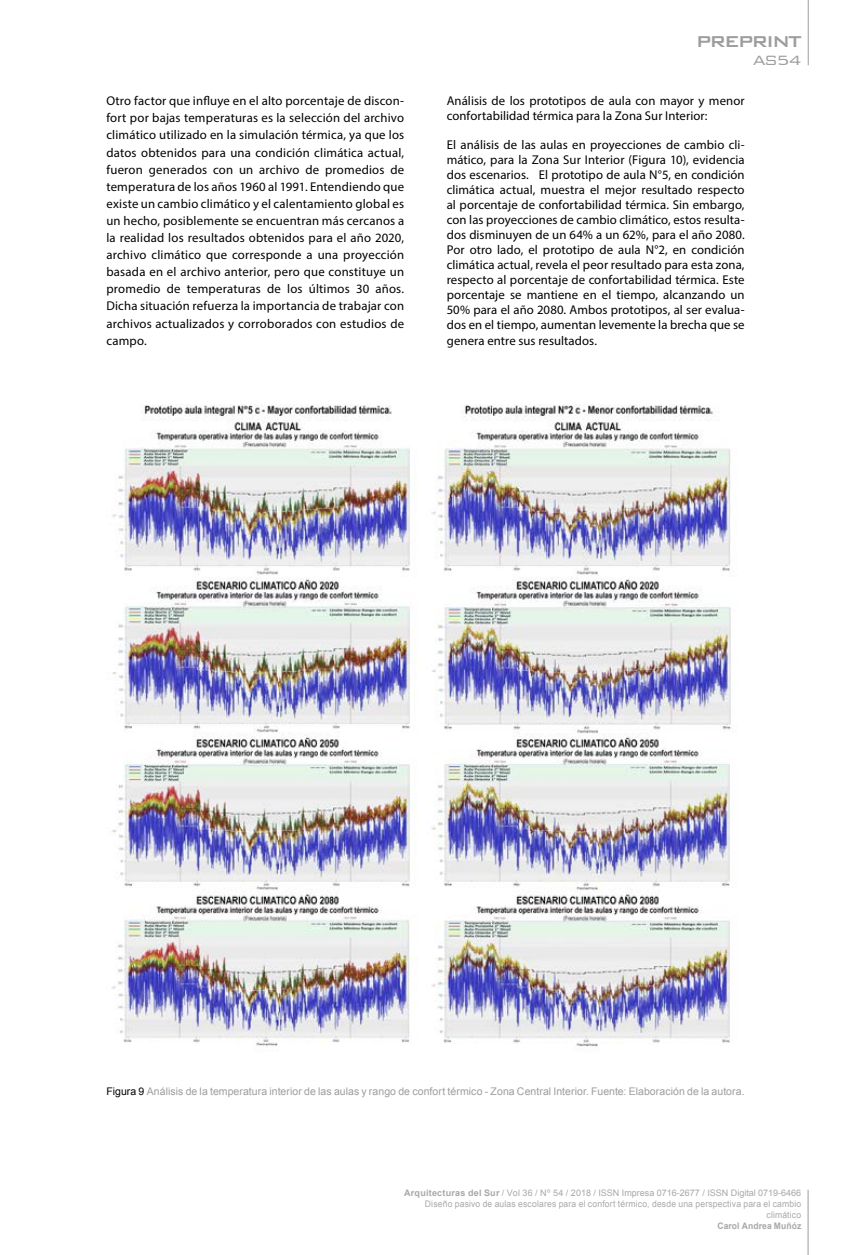
<style>
.page{position:relative;width:851px;height:1255px;background:#fff}
.page>*{position:absolute;margin:0;border:0;box-sizing:border-box;transform-origin:0 0}
.t1{font:500 21px "Bank Gothic BT";letter-spacing:-.1em;color:#9d9d9c}
.t2{font:300 18px "Bank Gothic BT";color:#9d9d9c}
.t3{font:12.75px/17.1px "Myriad Pro";letter-spacing:.01em;color:#000;text-align:justify}
.t4{font:10.5px "Arial";letter-spacing:.005em;color:#9d9d9c}
.t5{font:9px/10.8px "Arial";letter-spacing:.02em;color:#a8a8a7;text-align:right}
.t6{font:700 9px "Arial";letter-spacing:.01em;color:#a8a8a7;scale:.95 1}
.s1{color:#000}
.s2{font-weight:700}
</style>
<div class="page">
<hr style="left:807px;top:1189px;width:1px;height:65px;background:#9d9d9c">
<hr style="left:807px;top:0;width:1px;height:65px;background:#9d9d9c">
<img style="left:112px;top:404px;width:619px;height:644px">
<h1 class="t1" style="left:695px;top:30px;width:107px">PREPRINT</h1>
<h2 class="t2" style="left:752px;top:51px;width:50px">AS54</h2>
<p class="t3" style="left:106px;top:92px;width:299px">Otro factor que influye en el alto porcentaje de discon&shy;fort por bajas temperaturas es la selección del archivo climático utilizado en la simulación térmica, ya que los datos obtenidos para una condición climática actual, fueron generados con un archivo de promedios de temperatura de los años 1960 al 1991. Entendiendo que existe un cambio climático y el calentamiento global es un hecho, posiblemente se encuentran más cercanos a la realidad los resultados obtenidos para el año 2020, archivo climático que corresponde a una proyección basada en el archivo anterior, pero que constituye un promedio de temperaturas de los últimos 30 años.<br>Dicha situación refuerza la importancia de trabajar con archivos actualizados y corroborados con estudios de campo.</p>
<p class="t3" style="left:446px;top:93px;width:299px;line-height:15px">Análisis de los prototipos de aula con mayor y menor confortabilidad térmica para la Zona Sur Interior:</p>
<p class="t3" style="left:446px;top:137px;width:299px;line-height:15px">El análisis de las aulas en proyecciones de cambio cli&shy;mático, para la Zona Sur Interior (Figura 10), evidencia dos escenarios. El prototipo de aula N°5, en condición climática actual, muestra el mejor resultado respecto al porcentaje de confortabilidad térmica. Sin embargo, con las proyecciones de cambio climático, estos resulta&shy;dos disminuyen de un 64% a un 62%, para el año 2080.<br>Por otro lado, el prototipo de aula N°2, en condición climática actual, revela el peor resultado para esta zona, respecto al porcentaje de confortabilidad térmica. Este porcentaje se mantiene en el tiempo, alcanzando un 50% para el año 2080. Ambos prototipos, al ser evalua&shy;dos en el tiempo, aumentan levemente la brecha que se genera entre sus resultados.</p>
<p class="t4" style="left:106px;top:1084px;width:639px"><span class="s1">Figura 9</span> Análisis de la temperatura interior de las aulas y rango de confort térmico - Zona Central Interior. Fuente: Elaboración de la autora.</p>
<p class="t5" style="left:404px;top:1187px;width:398px"><span class="s2">Arquitecturas del Sur</span> / Vol 36 / Nº 54 / 2018 / ISSN Impresa 0716-2677 / ISSN Digital 0719-6466<br>Diseño pasivo de aulas escolares para el confort térmico, desde una perspectiva para el cambio climático</p>
<p class="t6" style="left:717px;top:1219px;width:90px">Carol Andrea Muñóz</p>
</div>
